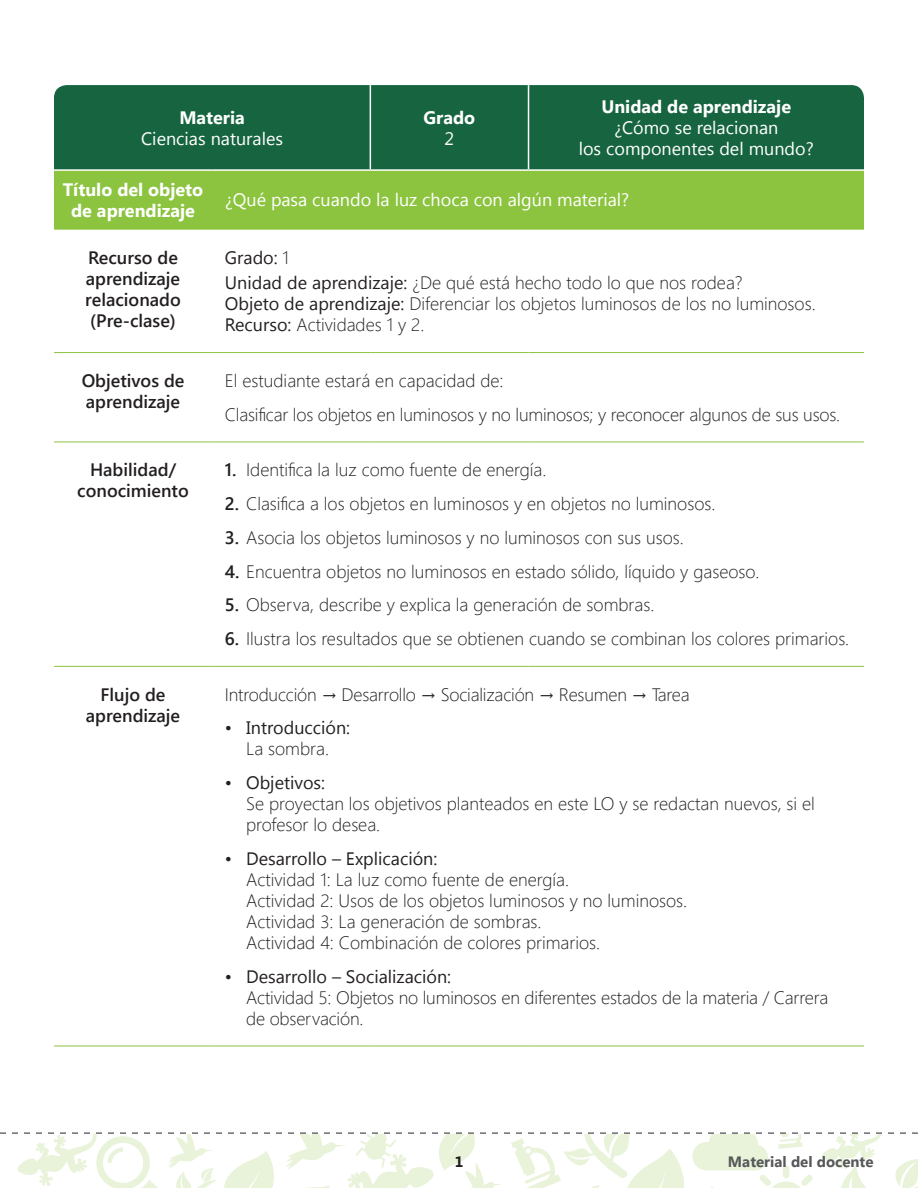
<style>
.page{position:relative;width:918px;height:1188px;background:#fff}
.page>*{position:absolute;margin:0;border:0;box-sizing:border-box;transform-origin:0 0}
.t1{font:300 18px/21px "Segoe UI";color:#231f20}
.t2{font:600 18px/21px "Segoe UI";color:#231f20}
.t3{font:18px/21px "Segoe UI";color:#fff;text-align:center}
.t4{font:18px "Segoe UI";color:#231f20}
.t5{font:700 18px/21px "Segoe UI";color:#fff;text-align:center}
.t6{font:700 15px "Segoe UI";color:#57585a}
.t7{font:700 15px "Segoe UI";color:#231f20}
.s1{font-weight:400}
.s2{font-weight:600}
</style>
<div class="page">
<svg style="left:0;top:1132px;width:918px;height:56px"></svg>
<div style="left:54px;top:85px;width:810px;height:84px;background:#176540"></div>
<div style="left:54px;top:171px;width:810px;height:59px;background:#8cc440"></div>
<hr style="left:370px;top:85px;width:1px;height:84px;background:#fff">
<hr style="left:528px;top:85px;width:1px;height:84px;background:#fff">
<hr style="left:54px;top:442px;width:158px;height:1px;background:#8cc440">
<hr style="left:212px;top:442px;width:158px;height:1px;background:#8cc440">
<hr style="left:370px;top:442px;width:159px;height:1px;background:#8cc440">
<hr style="left:529px;top:442px;width:335px;height:1px;background:#8cc440">
<hr style="left:54px;top:666px;width:158px;height:1px;background:#8cc440">
<hr style="left:212px;top:666px;width:158px;height:1px;background:#8cc440">
<hr style="left:370px;top:666px;width:159px;height:1px;background:#8cc440">
<hr style="left:529px;top:666px;width:335px;height:1px;background:#8cc440">
<hr style="left:54px;top:1046px;width:158px;height:1px;background:#8cc440">
<hr style="left:212px;top:1046px;width:158px;height:1px;background:#8cc440">
<hr style="left:370px;top:1046px;width:159px;height:1px;background:#8cc440">
<hr style="left:529px;top:1046px;width:335px;height:1px;background:#8cc440">
<hr style="left:54px;top:352px;width:158px;height:1px;background:#8cc440">
<hr style="left:212px;top:352px;width:158px;height:1px;background:#8cc440">
<hr style="left:370px;top:352px;width:159px;height:1px;background:#8cc440">
<hr style="left:529px;top:352px;width:335px;height:1px;background:#8cc440">
<p class="t5" style="left:179px;top:106px;width:67px">Materia</p>
<p class="t3" style="left:141px;top:127px;width:143px">Ciencias naturales</p>
<p class="t5" style="left:424px;top:106px;width:53px">Grado</p>
<p class="t3" style="left:445px;top:127px;width:11px">2</p>
<p class="t5" style="left:601px;top:95px;width:191px">Unidad de aprendizaje</p>
<p class="t3" style="left:579px;top:116px;width:237px">¿Cómo se relacionan<br>los componentes del mundo?</p>
<p class="t5" style="left:63px;top:178px;width:142px">Título del objeto de aprendizaje</p>
<p class="t3" style="left:225px;top:189px;width:406px">¿Qué pasa cuando la luz choca con algún material?</p>
<p class="t2" style="left:85px;top:247px;width:97px">Recurso de aprendizaje relacionado (Pre-clase)</p>
<p class="t1" style="left:225px;top:244px;width:519px;line-height:25.2px"><span class="s1">Grado:</span> 1<br><span class="s1">Unidad de aprendizaje:</span> ¿De qué está hecho todo lo que nos rodea?</p>
<p class="t1" style="left:225px;top:293px;width:592px"><span class="s1">Objeto de aprendizaje:</span> Diferenciar los objetos luminosos de los no luminosos.<br><span class="s1">Recurso:</span> Actividades 1 y 2.</p>
<p class="t2" style="left:82px;top:370px;width:104px">Objetivos de aprendizaje</p>
<p class="t1" style="left:225px;top:363px;width:617px;line-height:33.8px">El estudiante estará en capacidad de:<br>Clasificar los objetos en luminosos y no luminosos; y reconocer algunos de sus usos.</p>
<p class="t2" style="left:77px;top:459px;width:113px;text-align:center">Habilidad/ conocimiento</p>
<p class="t1" style="left:225px;top:459px;width:323px"><span class="s2">1.</span> Identifica la luz como fuente de energía.</p>
<p class="t1" style="left:225px;top:492px;width:492px"><span class="s2">2.</span> Clasifica a los objetos en luminosos y en objetos no luminosos.</p>
<p class="t1" style="left:225px;top:526px;width:460px"><span class="s2">3.</span> Asocia los objetos luminosos y no luminosos con sus usos.</p>
<p class="t1" style="left:225px;top:560px;width:536px"><span class="s2">4.</span> Encuentra objetos no luminosos en estado sólido, líquido y gaseoso.</p>
<p class="t1" style="left:225px;top:594px;width:431px"><span class="s2">5.</span> Observa, describe y explica la generación de sombras.</p>
<p class="t1" style="left:225px;top:627px;width:626px"><span class="s2">6.</span> Ilustra los resultados que se obtienen cuando se combinan los colores primarios.</p>
<p class="t2" style="left:86px;top:684px;width:96px;text-align:center">Flujo de aprendizaje</p>
<p class="t1" style="left:225px;top:683px;width:466px">Introducción → Desarrollo → Socialización → Resumen → Tarea</p>
<p class="t4" style="left:225px;top:716px;width:127px">• Introducción:</p>
<p class="t1" style="left:246px;top:738px;width:84px">La sombra.</p>
<p class="t4" style="left:225px;top:770px;width:102px">• Objetivos:</p>
<p class="t1" style="left:246px;top:793px;width:570px">Se proyectan los objetivos planteados en este LO y se redactan nuevos, si el profesor lo desea.</p>
<p class="t4" style="left:225px;top:846px;width:214px">• Desarrollo – Explicación:</p>
<p class="t1" style="left:246px;top:868px;width:443px">Actividad 1: La luz como fuente de energía.<br>Actividad 2: Usos de los objetos luminosos y no luminosos.<br>Actividad 3: La generación de sombras.<br>Actividad 4: Combinación de colores primarios.</p>
<p class="t4" style="left:225px;top:964px;width:228px">• Desarrollo – Socialización:</p>
<p class="t1" style="left:246px;top:986px;width:584px">Actividad 5: Objetos no luminosos en diferentes estados de la materia / Carrera de observación.</p>
<p class="t7" style="left:455px;top:1151px;width:10px">1</p>
<p class="t6" style="left:728px;top:1151px;width:147px">Material del docente</p>
</div>
